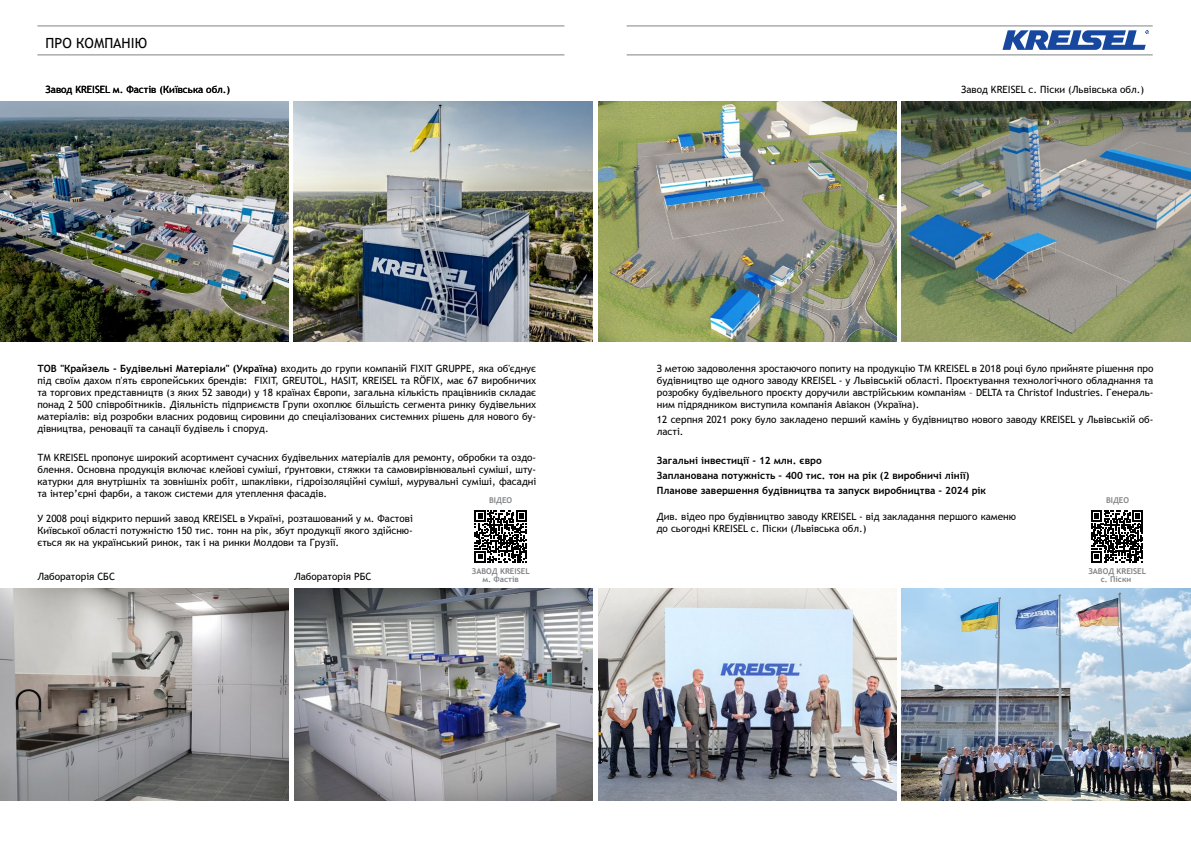
<style>
.page{position:relative;width:1191px;height:842px;background:#fff}
.page>*{position:absolute;margin:0;border:0;box-sizing:border-box;transform-origin:0 0}
.t1{font:14px "Trebuchet MS";color:#000}
.t2{font:10px/12px "Trebuchet MS";color:#000;text-align:justify}
.t3{font:700 10px/14.8px "Trebuchet MS";color:#000}
.t4{font:700 8px/8px "Trebuchet MS";color:#808285;text-align:center}
.s1{font-weight:700}
</style>
<div class="page">
<svg style="left:1091px;top:510px;width:52px;height:52px"></svg>
<svg style="left:1002px;top:30px;width:147px;height:20px"></svg>
<img style="left:294px;top:588px;width:298px;height:213px">
<img style="left:901px;top:101px;width:290px;height:241px">
<img style="left:901px;top:588px;width:290px;height:213px">
<img style="left:598px;top:101px;width:298px;height:241px">
<img style="left:598px;top:589px;width:298px;height:212px">
<img style="left:0;top:588px;width:288px;height:213px">
<hr style="left:37px;top:55px;width:527px;height:1px;background:#808285">
<hr style="left:37px;top:26px;width:527px;height:1px;background:#808285">
<hr style="left:626px;top:55px;width:526px;height:1px;background:#808285">
<hr style="left:626px;top:26px;width:526px;height:1px;background:#808285">
<img style="left:293px;top:101px;width:299px;height:241px">
<img style="left:0;top:101px;width:288px;height:241px">
<svg style="left:475px;top:510px;width:52px;height:52px"></svg>
<h1 class="t1" style="left:46px;top:34px;width:103px">ПРО КОМПАНІЮ</h1>
<p class="t2" style="left:46px;top:84px;width:186px">Завод KREISEL м. Фастів (Київська обл.)</p>
<p class="t2" style="left:961px;top:84px;width:184px">Завод KREISEL с. Піски (Львівська обл.)</p>
<p class="t2" style="left:37px;top:362px;width:500px"><span class="s1">ТОВ "Крайзель - Будівельні Матеріали" (Україна)</span> входить до групи компаній FIXIT GRUPPE, яка об'єднує під своїм дахом п'ять європейських брендів: FIXIT, GREUTOL, HASIT, KREISEL та RÖFIX, має 67 виробничих та торгових представництв (з яких 52 заводи) у 18 країнах Європи, загальна кількість працівників складає понад 2 500 співробітників. Діяльність підприємств Групи охоплює більшість сегмента ринку будівельних матеріалів: від розробки власних родовищ сировини до спеціалізованих системних рішень для нового бу&shy;дівництва, реновації та санації будівель і споруд.</p>
<p class="t2" style="left:37px;top:452px;width:500px">ТМ KREISEL пропонує широкий асортимент сучасних будівельних матеріалів для ремонту, обробки та оздо&shy;блення. Основна продукція включає клейові суміші, ґрунтовки, стяжки та самовирівнювальні суміші, шту&shy;катурки для внутрішніх та зовнішніх робіт, шпаклівки, гідроізоляційні суміші, мурувальні суміші, фасадні та інтер’єрні фарби, а також системи для утеплення фасадів.</p>
<p class="t2" style="left:37px;top:512px;width:377px">У 2008 році відкрито перший завод KREISEL в Україні, розташований у м. Фастові Київської області потужністю 150 тис. тонн на рік, збут продукції якого здійсню&shy;ється як на український ринок, так і на ринки Молдови та Грузії.</p>
<p class="t2" style="left:657px;top:362px;width:498px">З метою задоволення зростаючого попиту на продукцію ТМ KREISEL в 2018 році було прийняте рішення про будівництво ще одного заводу KREISEL - у Львівській області. Проєктування технологічного обладнання та розробку будівельного проєкту доручили австрійським компаніям – DELTA та Christof Industries. Генераль&shy;ним підрядником виступила компанія Авіакон (Україна).</p>
<p class="t2" style="left:657px;top:413px;width:498px">12 серпня 2021 року було закладено перший камінь у будівництво нового заводу KREISEL у Львівській об&shy;ласті.</p>
<p class="t3" style="left:657px;top:453px;width:331px">Загальні інвестиції - 12 млн. євро<br>Запланована потужність – 400 тис. тон на рік (2 виробничі лінії)<br>Планове завершення будівництва та запуск виробництва - 2024 рік</p>
<p class="t4" style="left:489px;top:496px;width:25px">ВІДЕО</p>
<p class="t4" style="left:1106px;top:496px;width:25px">ВІДЕО</p>
<p class="t2" style="left:657px;top:510px;width:361px">Див. відео про будівництво заводу KREISEL - від закладання першого каменю до сьогодні KREISEL с. Піски (Львівська обл.)</p>
<p class="t4" style="left:472px;top:567px;width:59px">ЗАВОД KREISEL м. Фастів</p>
<p class="t4" style="left:1088px;top:567px;width:59px">ЗАВОД KREISEL</p>
<p class="t2" style="left:37px;top:570px;width:79px">Лабораторія СБС</p>
<p class="t2" style="left:294px;top:570px;width:79px">Лабораторія РБС</p>
<p class="t4" style="left:1100px;top:575px;width:32px">с. Піски</p>
</div>
